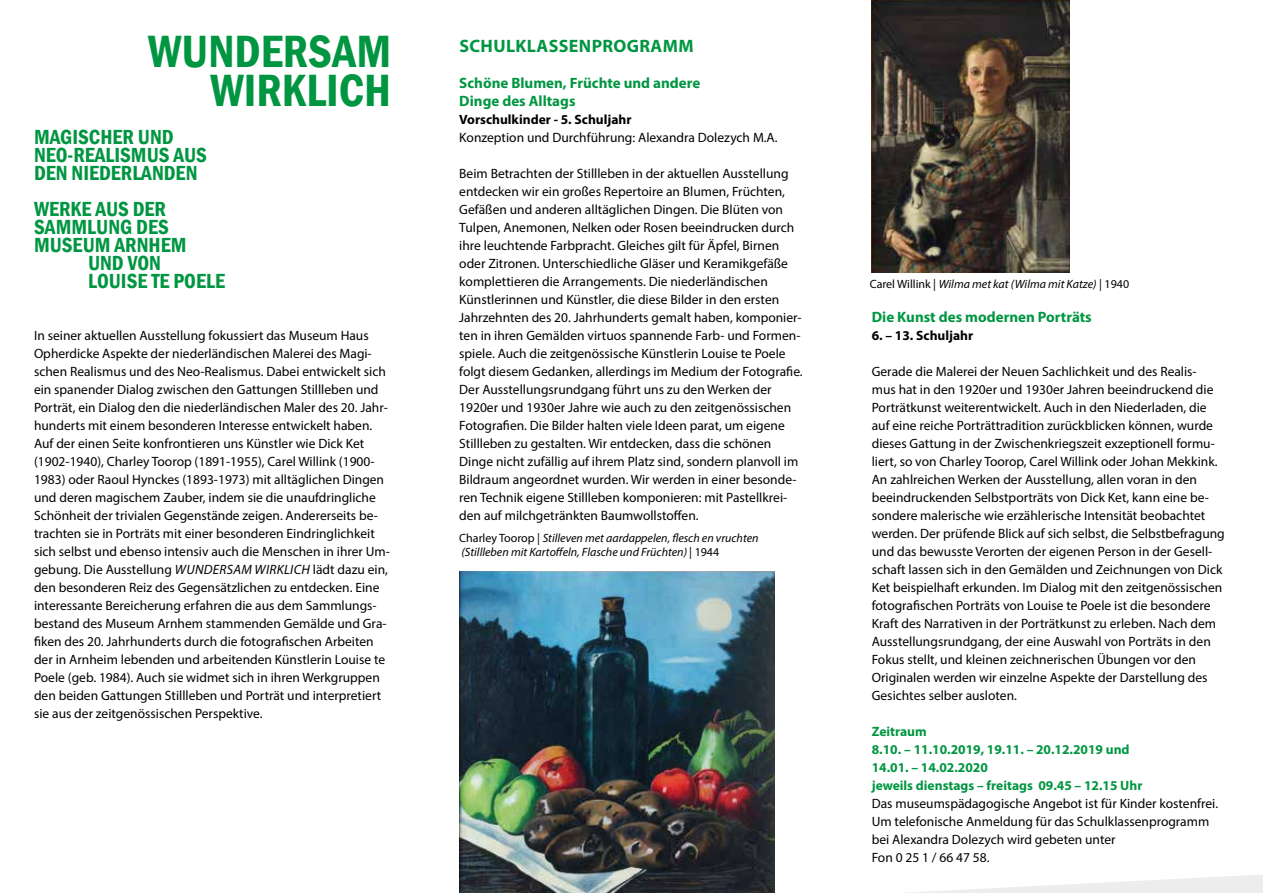
<style>
.page{position:relative;width:1263px;height:893px;background:#fff}
.page>*{position:absolute;margin:0;border:0;box-sizing:border-box;transform-origin:0 0}
.t1{font:600 condensed 46.5px/39px "Franklin Gothic";color:#009641;text-align:right}
.t2{font:600 condensed 21px/18px "Franklin Gothic";color:#009641}
.t3{font:700 18px "Myriad Pro";letter-spacing:.02em;color:#009641}
.t4{font:700 15px/18px "Myriad Pro";color:#009641}
.t5{font:13.5px/18px "Myriad Pro";color:#000}
.t6{font:700 13.5px/18px "Myriad Pro";color:#009641}
.t7{font:700 13.5px "Myriad Pro";color:#000}
.t8{font:italic 12px/14.4px "Myriad Pro";color:#000}
.s1{font-style:italic}
.s2{font-style:normal}
</style>
<div class="page">
<img style="left:459px;top:572px;width:316px;height:321px">
<img style="left:872px;top:0;width:197px;height:272px">
<svg style="left:908px;top:875px;width:355px;height:18px"></svg>
<h1 class="t1" style="left:148px;top:31px;width:244px">WUNDERSAM<br>WIRKLICH</h1>
<h2 class="t2" style="left:34px;top:127px;width:174px">MAGISCHER UND<br>NEO-REALISMUS AUS<br>DEN NIEDERLANDEN</h2>
<h2 class="t2" style="left:34px;top:199px;width:134px">WERKE AUS DER</h2>
<h2 class="t2" style="left:34px;top:217px;width:136px">SAMMLUNG DES</h2>
<h2 class="t2" style="left:34px;top:235px;width:154px">MUSEUM ARNHEM</h2>
<h2 class="t2" style="left:88px;top:253px;width:74px">UND VON</h2>
<h2 class="t2" style="left:88px;top:271px;width:139px">LOUISE TE POELE</h2>
<p class="t5" style="left:34px;top:326px;width:357px">In seiner aktuellen Ausstellung fokussiert das Museum Haus Opherdicke Aspekte der niederländischen Malerei des Magi&shy;schen Realismus und des Neo-Realismus. Dabei entwickelt sich ein spanender Dialog zwischen den Gattungen Stillleben und Porträt, ein Dialog den die niederländischen Maler des 20. Jahr&shy;hunderts mit einem besonderen Interesse entwickelt haben.<br>Auf der einen Seite konfrontieren uns Künstler wie Dick Ket (1902-1940), Charley Toorop (1891-1955), Carel Willink (1900- 1983) oder Raoul Hynckes (1893-1973) mit alltäglichen Dingen und deren magischem Zauber, indem sie die unaufdringliche Schönheit der trivialen Gegenstände zeigen. Andererseits be&shy;trachten sie in Porträts mit einer besonderen Eindringlichkeit sich selbst und ebenso intensiv auch die Menschen in ihrer Um&shy;gebung. Die Ausstellung <span class="s1">WUNDERSAM WIRKLICH</span> lädt dazu ein, den besonderen Reiz des Gegensätzlichen zu entdecken. Eine interessante Bereicherung erfahren die aus dem Sammlungs&shy;bestand des Museum Arnhem stammenden Gemälde und Gra&shy;fiken des 20. Jahrhunderts durch die fotografischen Arbeiten der in Arnheim lebenden und arbeitenden Künstlerin Louise te Poele (geb. 1984). Auch sie widmet sich in ihren Werkgruppen den beiden Gattungen Stillleben und Porträt und interpretiert sie aus der zeitgenössischen Perspektive.</p>
<h3 class="t3" style="left:459px;top:34px;width:236px">SCHULKLASSENPROGRAMM</h3>
<p class="t4" style="left:459px;top:73px;width:243px">Schöne Blumen, Früchte und andere<br>Dinge des Alltags</p>
<p class="t7" style="left:459px;top:111px;width:174px">Vorschulkinder - 5. Schuljahr</p>
<p class="t5" style="left:459px;top:128px;width:320px">Konzeption und Durchführung: Alexandra Dolezych M.A.</p>
<p class="t5" style="left:459px;top:164px;width:345px">Beim Betrachten der Stillleben in der aktuellen Ausstellung entdecken wir ein großes Repertoire an Blumen, Früchten, Gefäßen und anderen alltäglichen Dingen. Die Blüten von Tulpen, Anemonen, Nelken oder Rosen beeindrucken durch ihre leuchtende Farbpracht. Gleiches gilt für Äpfel, Birnen oder Zitronen. Unterschiedliche Gläser und Keramikgefäße komplettieren die Arrangements. Die niederländischen Künstlerinnen und Künstler, die diese Bilder in den ersten Jahrzehnten des 20. Jahrhunderts gemalt haben, komponier&shy;ten in ihren Gemälden virtuos spannende Farb- und Formen&shy;spiele. Auch die zeitgenössische Künstlerin Louise te Poele folgt diesem Gedanken, allerdings im Medium der Fotografie.<br>Der Ausstellungsrundgang führt uns zu den Werken der 1920er und 1930er Jahre wie auch zu den zeitgenössischen Fotografien. Die Bilder halten viele Ideen parat, um eigene Stillleben zu gestalten. Wir entdecken, dass die schönen Dinge nicht zufällig auf ihrem Platz sind, sondern planvoll im Bildraum angeordnet wurden. Wir werden in einer besonde&shy;ren Technik eigene Stillleben komponieren: mit Pastellkrei&shy;den auf milchgetränkten Baumwollstoffen.</p>
<p class="t8" style="left:459px;top:530px;width:301px"><span class="s2">Charley Toorop |</span> Stilleven met aardappelen, flesch en vruchten (Stillleben mit Kartoffeln, Flasche und Früchten) <span class="s2">| 1944</span></p>
<p class="t8" style="left:870px;top:277px;width:261px"><span class="s2">Carel Willink |</span> Wilma met kat (Wilma mit Katze) <span class="s2">| 1940</span></p>
<p class="t4" style="left:872px;top:307px;width:222px">Die Kunst des modernen Porträts</p>
<p class="t7" style="left:872px;top:327px;width:103px">6. – 13. Schuljahr</p>
<p class="t5" style="left:872px;top:362px;width:355px">Gerade die Malerei der Neuen Sachlichkeit und des Realis-<br>mus hat in den 1920er und 1930er Jahren beeindruckend die Porträtkunst weiterentwickelt. Auch in den Niederladen, die auf eine reiche Porträttradition zurückblicken können, wurde dieses Gattung in der Zwischenkriegszeit exzeptionell formu&shy;liert, so von Charley Toorop, Carel Willink oder Johan Mekkink.<br>An zahlreichen Werken der Ausstellung, allen voran in den beeindruckenden Selbstporträts von Dick Ket, kann eine be&shy;sondere malerische wie erzählerische Intensität beobachtet werden. Der prüfende Blick auf sich selbst, die Selbstbefragung und das bewusste Verorten der eigenen Person in der Gesell&shy;schaft lassen sich in den Gemälden und Zeichnungen von Dick Ket beispielhaft erkunden. Im Dialog mit den zeitgenössischen fotografischen Porträts von Louise te Poele ist die besondere Kraft des Narrativen in der Porträtkunst zu erleben. Nach dem Ausstellungsrundgang, der eine Auswahl von Porträts in den Fokus stellt, und kleinen zeichnerischen Übungen vor den Originalen werden wir einzelne Aspekte der Darstellung des Gesichtes selber ausloten.</p>
<p class="t6" style="left:872px;top:722px;width:272px">Zeitraum<br>8.10. – 11.10.2019, 19.11. – 20.12.2019 und<br>14.01. – 14.02.2020<br>jeweils dienstags – freitags 09.45 – 12.15 Uhr</p>
<p class="t5" style="left:872px;top:794px;width:348px">Das museumspädagogische Angebot ist für Kinder kostenfrei.<br>Um telefonische Anmeldung für das Schulklassenprogramm bei Alexandra Dolezych wird gebeten unter<br>Fon 0 25 1 / 66 47 58.</p>
</div>
